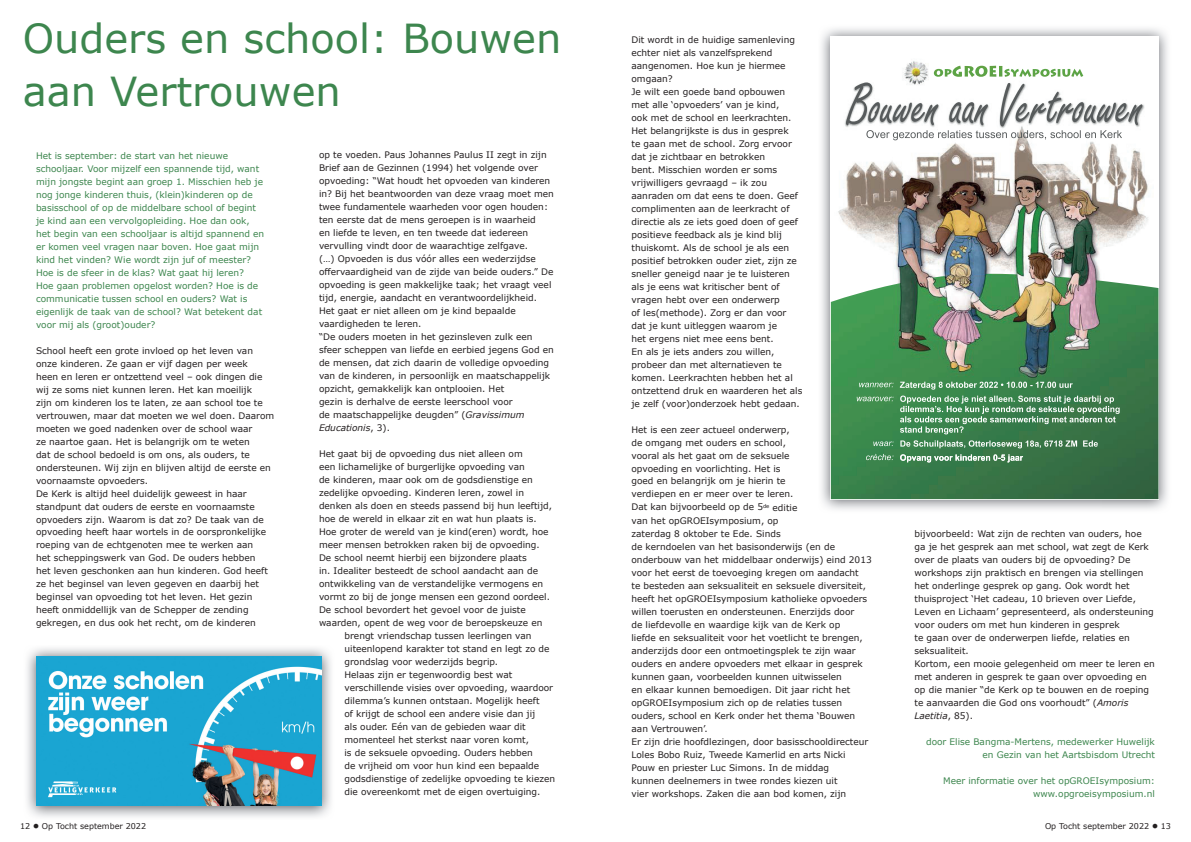
<style>
.page{position:relative;width:1191px;height:842px;background:#fff}
.page>*{position:absolute;margin:0;border:0;box-sizing:border-box;transform-origin:0 0}
.t1{font:40px/53px "Verdana";color:#3d864e}
.t2{font:9px/13px "Verdana";color:#231f20}
.t3{font:9px/13px "Verdana";color:#3d864e;text-align:right}
.t4{font:8px "Verdana";color:#231f20}
.s1{font-style:italic}
</style>
<div class="page">
<img style="left:821px;top:28px;width:347px;height:482px">
<img style="left:831px;top:36px;width:327px;height:196px">
<img style="left:831px;top:232px;width:327px;height:267px">
<img style="left:831px;top:274px;width:327px;height:28px">
<img style="left:27px;top:648px;width:304px;height:169px">
<img style="left:36px;top:656px;width:286px;height:150px">
<h1 class="t1" style="left:23px;top:12px;width:540px">Ouders en school: Bouwen aan Vertrouwen</h1>
<p class="t3" style="left:36px;top:149px;width:230px;text-align:left">Het is september: de start van het nieuwe schooljaar. Voor mijzelf een spannende tijd, want mijn jongste begint aan groep 1. Misschien heb je nog jonge kinderen thuis, (klein)kinderen op de basisschool of op de middelbare school of begint je kind aan een vervolgopleiding. Hoe dan ook, het begin van een schooljaar is altijd spannend en er komen veel vragen naar boven. Hoe gaat mijn kind het vinden? Wie wordt zijn juf of meester?<br>Hoe is de sfeer in de klas? Wat gaat hij leren?<br>Hoe gaan problemen opgelost worden? Hoe is de communicatie tussen school en ouders? Wat is eigenlijk de taak van de school? Wat betekent dat voor mij als (groot)ouder?</p>
<p class="t2" style="left:36px;top:344px;width:240px">School heeft een grote invloed op het leven van onze kinderen. Ze gaan er vijf dagen per week<br>heen en leren er ontzettend veel – ook dingen die wij ze soms niet kunnen leren. Het kan moeilijk<br>zijn om kinderen los te laten, ze aan school toe te vertrouwen, maar dat moeten we wel doen. Daarom moeten we goed nadenken over de school waar<br>ze naartoe gaan. Het is belangrijk om te weten<br>dat de school bedoeld is om ons, als ouders, te ondersteunen. Wij zijn en blijven altijd de eerste en voornaamste opvoeders.<br>De Kerk is altijd heel duidelijk geweest in haar standpunt dat ouders de eerste en voornaamste opvoeders zijn. Waarom is dat zo? De taak van de opvoeding heeft haar wortels in de oorspronkelijke roeping van de echtgenoten mee te werken aan<br>het scheppingswerk van God. De ouders hebben<br>het leven geschonken aan hun kinderen. God heeft ze het beginsel van leven gegeven en daarbij het beginsel van opvoeding tot het leven. Het gezin heeft onmiddellijk van de Schepper de zending gekregen, en dus ook het recht, om de kinderen</p>
<p class="t2" style="left:319px;top:149px;width:236px">op te voeden. Paus Johannes Paulus II zegt in zijn Brief aan de Gezinnen (1994) het volgende over opvoeding: “Wat houdt het opvoeden van kinderen in? Bij het beantwoorden van deze vraag moet men twee fundamentele waarheden voor ogen houden: ten eerste dat de mens geroepen is in waarheid<br>en liefde te leven, en ten tweede dat iedereen vervulling vindt door de waarachtige zelfgave.<br>(…) Opvoeden is dus vóór alles een wederzijdse offervaardigheid van de zijde van beide ouders.” De opvoeding is geen makkelijke taak; het vraagt veel tijd, energie, aandacht en verantwoordelijkheid.<br>Het gaat er niet alleen om je kind bepaalde vaardigheden te leren.<br>“De ouders moeten in het gezinsleven zulk een sfeer scheppen van liefde en eerbied jegens God en de mensen, dat zich daarin de volledige opvoeding van de kinderen, in persoonlijk en maatschappelijk opzicht, gemakkelijk kan ontplooien. Het<br>gezin is derhalve de eerste leerschool voor<br>de maatschappelijke deugden” (<span class="s1">Gravissimum Educationis</span>, 3).</p>
<p class="t2" style="left:319px;top:447px;width:205px">Het gaat bij de opvoeding dus niet alleen om</p>
<p class="t2" style="left:319px;top:460px;width:207px">een lichamelijke of burgerlijke opvoeding van</p>
<p class="t2" style="left:319px;top:473px;width:215px">de kinderen, maar ook om de godsdienstige en</p>
<p class="t2" style="left:319px;top:486px;width:207px">zedelijke opvoeding. Kinderen leren, zowel in</p>
<p class="t2" style="left:319px;top:499px;width:235px">denken als doen en steeds passend bij hun leeftijd,</p>
<p class="t2" style="left:319px;top:512px;width:219px">hoe de wereld in elkaar zit en wat hun plaats is.</p>
<p class="t2" style="left:319px;top:525px;width:231px">Hoe groter de wereld van je kind(eren) wordt, hoe</p>
<p class="t2" style="left:319px;top:538px;width:222px">meer mensen betrokken raken bij de opvoeding.</p>
<p class="t2" style="left:319px;top:551px;width:209px">De school neemt hierbij een bijzondere plaats</p>
<p class="t2" style="left:319px;top:564px;width:220px">in. Idealiter besteedt de school aandacht aan de</p>
<p class="t2" style="left:319px;top:577px;width:226px">ontwikkeling van de verstandelijke vermogens en</p>
<p class="t2" style="left:319px;top:590px;width:232px">vormt zo bij de jonge mensen een gezond oordeel.</p>
<p class="t2" style="left:319px;top:603px;width:208px">De school bevordert het gevoel voor de juiste</p>
<p class="t2" style="left:319px;top:616px;width:225px">waarden, opent de weg voor de beroepskeuze en</p>
<p class="t2" style="left:344px;top:629px;width:188px">brengt vriendschap tussen leerlingen van</p>
<p class="t2" style="left:344px;top:642px;width:207px">uiteenlopend karakter tot stand en legt zo de</p>
<p class="t2" style="left:344px;top:655px;width:155px">grondslag voor wederzijds begrip.</p>
<p class="t2" style="left:344px;top:668px;width:169px">Helaas zijn er tegenwoordig best wat</p>
<p class="t2" style="left:344px;top:681px;width:210px">verschillende visies over opvoeding, waardoor</p>
<p class="t2" style="left:344px;top:694px;width:197px">dilemma’s kunnen ontstaan. Mogelijk heeft</p>
<p class="t2" style="left:344px;top:707px;width:192px">of krijgt de school een andere visie dan jij</p>
<p class="t2" style="left:344px;top:720px;width:183px">als ouder. Eén van de gebieden waar dit</p>
<p class="t2" style="left:344px;top:733px;width:186px">momenteel het sterkst naar voren komt,</p>
<p class="t2" style="left:344px;top:746px;width:190px">is de seksuele opvoeding. Ouders hebben</p>
<p class="t2" style="left:344px;top:759px;width:196px">de vrijheid om voor hun kind een bepaalde</p>
<p class="t2" style="left:344px;top:772px;width:212px">godsdienstige of zedelijke opvoeding te kiezen</p>
<p class="t2" style="left:344px;top:785px;width:197px">die overeenkomt met de eigen overtuiging.</p>
<p class="t2" style="left:631px;top:33px;width:172px">Dit wordt in de huidige samenleving echter niet als vanzelfsprekend aangenomen. Hoe kun je hiermee omgaan?<br>Je wilt een goede band opbouwen met alle ‘opvoeders’ van je kind,<br>ook met de school en leerkrachten.<br>Het belangrijkste is dus in gesprek<br>te gaan met de school. Zorg ervoor dat je zichtbaar en betrokken<br>bent. Misschien worden er soms vrijwilligers gevraagd – ik zou aanraden om dat eens te doen. Geef complimenten aan de leerkracht of directie als ze iets goed doen of geef positieve feedback als je kind blij thuiskomt. Als de school je als een positief betrokken ouder ziet, zijn ze sneller geneigd naar je te luisteren als je eens wat kritischer bent of vragen hebt over een onderwerp<br>of les(methode). Zorg er dan voor dat je kunt uitleggen waarom je<br>het ergens niet mee eens bent.<br>En als je iets anders zou willen, probeer dan met alternatieven te komen. Leerkrachten hebben het al ontzettend druk en waarderen het als je zelf (voor)onderzoek hebt gedaan.</p>
<p class="t2" style="left:631px;top:423px;width:242px">Het is een zeer actueel onderwerp,<br>de omgang met ouders en school,<br>vooral als het gaat om de seksuele<br>opvoeding en voorlichting. Het is<br>goed en belangrijk om je hierin te<br>verdiepen en er meer over te leren.<br>Dat kan bijvoorbeeld op de 5<sup>de</sup> editie<br>van het opGROEIsymposium, op<br>zaterdag 8 oktober te Ede. Sinds<br>de kerndoelen van het basisonderwijs (en de onderbouw van het middelbaar onderwijs) eind 2013 voor het eerst de toevoeging kregen om aandacht<br>te besteden aan seksualiteit en seksuele diversiteit, heeft het opGROEIsymposium katholieke opvoeders willen toerusten en ondersteunen. Enerzijds door<br>de liefdevolle en waardige kijk van de Kerk op<br>liefde en seksualiteit voor het voetlicht te brengen, anderzijds door een ontmoetingsplek te zijn waar ouders en andere opvoeders met elkaar in gesprek kunnen gaan, voorbeelden kunnen uitwisselen<br>en elkaar kunnen bemoedigen. Dit jaar richt het opGROEIsymposium zich op de relaties tussen ouders, school en Kerk onder het thema ‘Bouwen aan Vertrouwen’.<br>Er zijn drie hoofdlezingen, door basisschooldirecteur Loles Bobo Ruiz, Tweede Kamerlid en arts Nicki<br>Pouw en priester Luc Simons. In de middag<br>kunnen deelnemers in twee rondes kiezen uit<br>vier workshops. Zaken die aan bod komen, zijn</p>
<p class="t2" style="left:914px;top:527px;width:242px">bijvoorbeeld: Wat zijn de rechten van ouders, hoe<br>ga je het gesprek aan met school, wat zegt de Kerk over de plaats van ouders bij de opvoeding? De workshops zijn praktisch en brengen via stellingen het onderlinge gesprek op gang. Ook wordt het thuisproject ‘Het cadeau, 10 brieven over Liefde, Leven en Lichaam’ gepresenteerd, als ondersteuning voor ouders om met hun kinderen in gesprek<br>te gaan over de onderwerpen liefde, relaties en seksualiteit.<br>Kortom, een mooie gelegenheid om meer te leren en met anderen in gesprek te gaan over opvoeding en op die manier “de Kerk op te bouwen en de roeping te aanvaarden die God ons voorhoudt” (<span class="s1">Amoris Laetitia</span>, 85).</p>
<p class="t3" style="left:926px;top:735px;width:230px">door Elise Bangma-Mertens, medewerker Huwelijk en Gezin van het Aartsbisdom Utrecht</p>
<p class="t3" style="left:943px;top:774px;width:213px">Meer informatie over het opGROEIsymposium: www.opgroeisymposium.nl</p>
<p class="t4" style="left:20px;top:821px;width:127px">12 ● Op Tocht september 2022</p>
<p class="t4" style="left:1045px;top:821px;width:127px">Op Tocht september 2022 ● 13</p>
</div>
